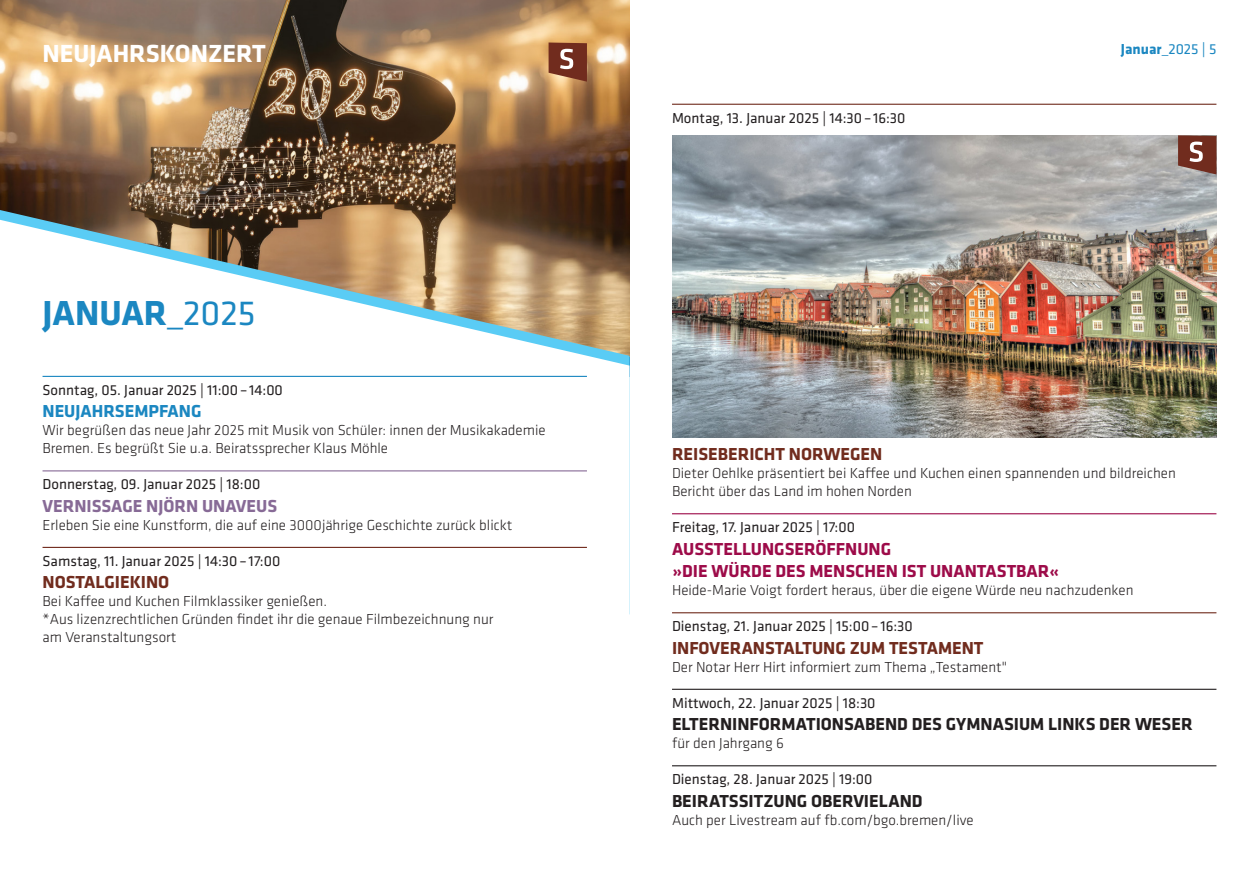
<style>
.page{position:relative;width:1259px;height:893px;background:#fff}
.page>*{position:absolute;margin:0;border:0;box-sizing:border-box;transform-origin:0 0}
.t1{font:700 36px "Klavika";color:#1b87c1}
.t2{font:700 25.65px "Klavika";color:#fff}
.t3{font:700 18px "Klavika";color:#231f20}
.t4{font:700 18px "Klavika";color:#712c1e}
.t5{font:700 18px "Klavika";color:#9d0b49}
.t6{font:700 18px "Klavika";color:#876a96}
.t7{font:700 18px "Klavika";color:#1b87c1}
.t8{font:300 15px "Klavika";color:#231f20}
.t9{font:15px "Klavika";color:#231f20}
.t10{font:700 15px "Klavika";color:#1b87c1}
.s1{font-weight:400}
</style>
<div class="page">
<img style="left:0;top:0;width:629px;height:210px">
<svg style="left:0;top:210px;width:629px;height:10px;background:#604a34"></svg>
<svg style="left:1px;top:220px;width:628px;height:328px"></svg>
<svg style="left:548px;top:43px;width:39px;height:39px;background:#8e5441"></svg>
<hr style="left:672px;top:104px;width:544px;height:1px;background:#712c1e">
<hr style="left:672px;top:513px;width:544px;height:1px;background:#9d0b49">
<hr style="left:672px;top:612px;width:544px;height:1px;background:#712c1e">
<hr style="left:672px;top:689px;width:544px;height:1px;background:#231f20">
<hr style="left:672px;top:765px;width:544px;height:1px;background:#231f20">
<hr style="left:43px;top:376px;width:544px;height:1px;background:#1b87c1">
<hr style="left:43px;top:470px;width:544px;height:1px;background:#876a96">
<hr style="left:43px;top:547px;width:544px;height:1px;background:#712c1e">
<img style="left:672px;top:135px;width:544px;height:302px">
<svg style="left:1178px;top:135px;width:38px;height:39px"></svg>
<p class="t2" style="left:43px;top:35px;width:225px">NEUJAHRSKONZERT</p>
<p class="t10" style="left:1121px;top:38px;width:97px">Januar_<span class="s1">2025 | 5</span></p>
<p class="t1" style="left:43px;top:287px;width:215px">JANUAR_<span class="s1">2025</span></p>
<p class="t9" style="left:43px;top:380px;width:242px">Sonntag, 05. Januar 2025 | 11:00– 14:00</p>
<p class="t7" style="left:43px;top:398px;width:161px">NEUJAHRSEMPFANG</p>
<p class="t8" style="left:43px;top:421px;width:505px">Wir begrüßen das neue Jahr 2025 mit Musik von Schüler: innen der Musikakademie</p>
<p class="t8" style="left:43px;top:439px;width:347px">Bremen. Es begrüßt Sie u.a. Beiratssprecher Klaus Möhle</p>
<p class="t9" style="left:43px;top:475px;width:219px">Donnerstag, 09. Januar 2025 | 18:00</p>
<p class="t6" style="left:43px;top:493px;width:236px">VERNISSAGE NJÖRN UNAVEUS</p>
<p class="t8" style="left:43px;top:516px;width:471px">Erleben Sie eine Kunstform, die auf eine 3000jährige Geschichte zurück blickt</p>
<p class="t9" style="left:43px;top:551px;width:239px">Samstag, 11. Januar 2025 | 14:30– 17:00</p>
<p class="t4" style="left:43px;top:569px;width:128px">NOSTALGIEKINO</p>
<p class="t8" style="left:43px;top:592px;width:286px">Bei Kaffee und Kuchen Filmklassiker genießen.</p>
<p class="t8" style="left:43px;top:610px;width:452px">*Aus lizenzrechtlichen Gründen findet ihr die genaue Filmbezeichnung nur</p>
<p class="t8" style="left:43px;top:628px;width:135px">am Veranstaltungsort</p>
<p class="t9" style="left:672px;top:108px;width:235px">Montag, 13. Januar 2025 | 14:30– 16:30</p>
<p class="t4" style="left:672px;top:441px;width:212px">REISEBERICHT NORWEGEN</p>
<p class="t8" style="left:672px;top:464px;width:505px">Dieter Oehlke präsentiert bei Kaffee und Kuchen einen spannenden und bildreichen</p>
<p class="t8" style="left:672px;top:482px;width:241px">Bericht über das Land im hohen Norden</p>
<p class="t9" style="left:672px;top:518px;width:184px">Freitag, 17. Januar 2025 | 17:00</p>
<p class="t5" style="left:672px;top:536px;width:221px">AUSSTELLUNGSERÖFFNUNG</p>
<p class="t5" style="left:672px;top:558px;width:389px">»DIE WÜRDE DES MENSCHEN IST UNANTASTBAR«</p>
<p class="t8" style="left:672px;top:581px;width:463px">Heide-Marie Voigt fordert heraus, über die eigene Würde neu nachzudenken</p>
<p class="t9" style="left:672px;top:617px;width:242px">Dienstag, 21. Januar 2025 | 15:00– 16:30</p>
<p class="t4" style="left:672px;top:635px;width:313px">INFOVERANSTALTUNG ZUM TESTAMENT</p>
<p class="t8" style="left:672px;top:658px;width:337px">Der Notar Herr Hirt informiert zum Thema „Testament"</p>
<p class="t9" style="left:672px;top:693px;width:205px">Mittwoch, 22. Januar 2025 | 18:30</p>
<p class="t3" style="left:672px;top:711px;width:522px">ELTERNINFORMATIONSABEND DES GYMNASIUM LINKS DER WESER</p>
<p class="t8" style="left:672px;top:734px;width:113px">für den Jahrgang 6</p>
<p class="t9" style="left:672px;top:770px;width:202px">Dienstag, 28. Januar 2025 | 19:00</p>
<p class="t3" style="left:672px;top:788px;width:252px">BEIRATSSITZUNG OBERVIELAND</p>
<p class="t8" style="left:672px;top:811px;width:303px">Auch per Livestream auf fb.com/bgo.bremen/live</p>
</div>
